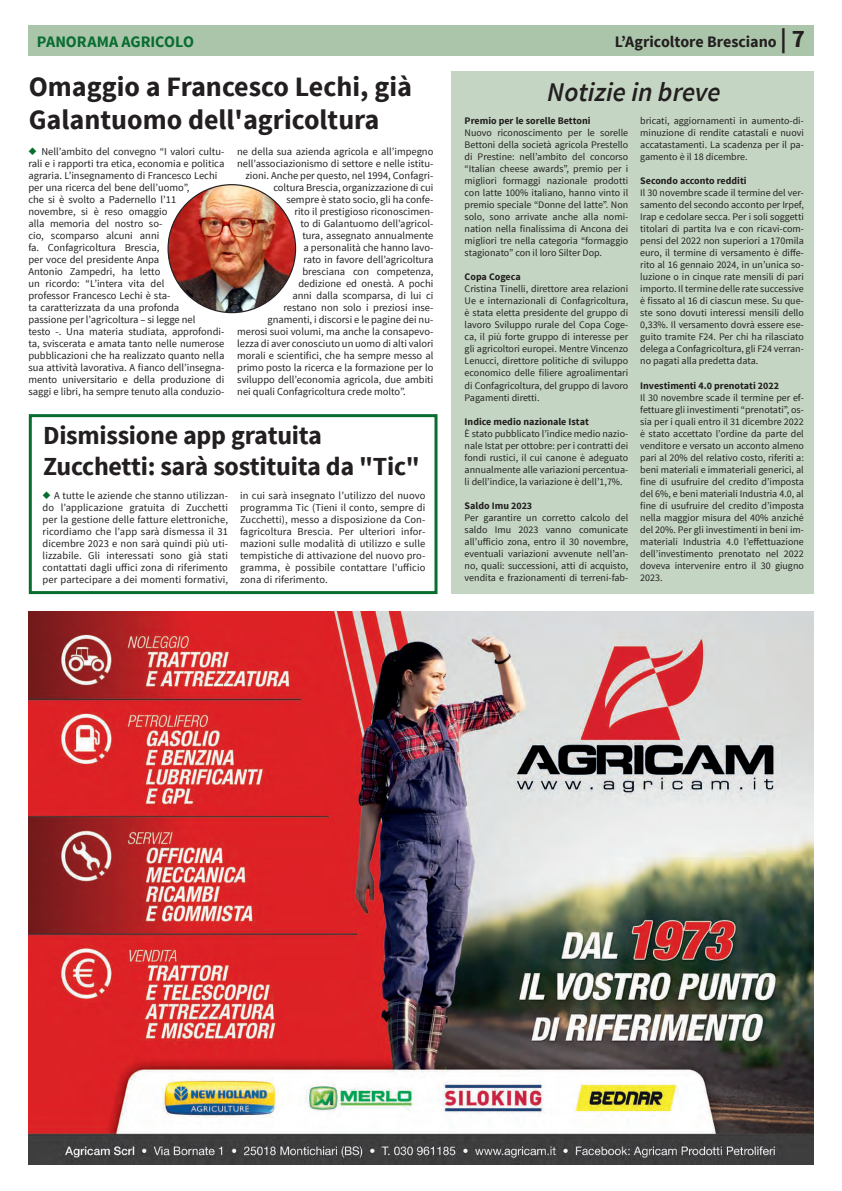
<style>
.page{position:relative;width:842px;height:1191px;background:#fff}
.page>*{position:absolute;margin:0;border:0;box-sizing:border-box;transform-origin:0 0}
.Testo_lungo{font:700 28px/33.6px "Source Sans Pro";color:#231f20}
.Titoli_Brevi{font:italic 600 27px "Source Sans Pro";color:#231f20}
.Testo_lungo-2{font:700 26px/31.2px "Source Sans Pro";letter-spacing:-.01em;color:#231f20}
.t1{font:700 16px "Source Sans Pro";letter-spacing:-.005em;color:#231f20}
.t2{font:700 16px "Source Sans Pro";letter-spacing:-.005em;color:#086d2f}
.Testo_lungo-3{font:10.5px/12px "Source Sans Pro";color:#231f20;text-align:justify}
.Testi_BOX{font:10px/12px "Source Sans Pro";color:#231f20;text-align:justify}
.Testi_BOX-2{font:700 10px "Source Sans Pro";color:#231f20}
.s1{font-size:25px}
.s2{color:#086d2f}
</style>
<div class="page">
<div style="left:28px;top:26px;width:786px;height:30px;background:#abc5ab"></div>
<div style="left:451px;top:72px;width:363px;height:522px;background:#c4d6c3"></div>
<img style="left:28px;top:611px;width:786px;height:553px">
<img style="left:168px;top:185px;width:128px;height:128px;border-radius:64px">
<div style="left:29px;top:414px;width:408px;height:180px;border:3px solid #086d2f"></div>
<p class="t2" style="left:37px;top:32px;width:159px">PANORAMA AGRICOLO</p>
<p class="t1" style="left:615px;top:32px;width:192px">L’Agricoltore Bresciano <span class="s1">| 7</span></p>
<p class="Titoli_Brevi" style="left:547px;top:75px;width:175px">Notizie in breve</p>
<p class="Testi_BOX-2" style="left:465px;top:115px;width:127px">Premio per le sorelle Bettoni</p>
<p class="Testi_BOX" style="left:465px;top:127px;width:165px">Nuovo riconoscimento per le sorelle Bettoni della società agricola Prestello di Prestine: nell’ambito del concorso “Italian cheese awards”, premio per i migliori formaggi nazionale prodotti con latte 100% italiano, hanno vinto il premio speciale “Donne del latte”. Non solo, sono arrivate anche alla nomi&shy;nation nella finalissima di Ancona dei migliori tre nella categoria “formaggio stagionato” con il loro Silter Dop.</p>
<p class="Testi_BOX-2" style="left:465px;top:271px;width:58px">Copa Cogeca</p>
<p class="Testi_BOX" style="left:465px;top:283px;width:165px">Cristina Tinelli, direttore area relazioni Ue e internazionali di Confagricoltura, è stata eletta presidente del gruppo di lavoro Sviluppo rurale del Copa Coge&shy;ca, il più forte gruppo di interesse per gli agricoltori europei. Mentre Vincenzo Lenucci, direttore politiche di sviluppo economico delle filiere agroalimentari di Confagricoltura, del gruppo di lavoro Pagamenti diretti.</p>
<p class="Testi_BOX-2" style="left:465px;top:415px;width:126px">Indice medio nazionale Istat</p>
<p class="Testi_BOX" style="left:465px;top:427px;width:165px">È stato pubblicato l’indice medio nazio&shy;nale Istat per ottobre: per i contratti dei fondi rustici, il cui canone è adeguato annualmente alle variazioni percentua&shy;li dell’indice, la variazione è dell’1,7%.</p>
<p class="Testi_BOX-2" style="left:465px;top:499px;width:69px">Saldo Imu 2023</p>
<p class="Testi_BOX" style="left:465px;top:511px;width:165px">Per garantire un corretto calcolo del saldo Imu 2023 vanno comunicate all’ufficio zona, entro il 30 novembre, eventuali variazioni avvenute nell’an&shy;no, quali: successioni, atti di acquisto, vendita e frazionamenti di terreni-fab-</p>
<p class="Testo_lungo" style="left:29px;top:71px;width:385px">Omaggio a Francesco Lechi, già<br>Galantuomo dell'agricoltura</p>
<p class="Testo_lungo-3" style="left:28px;top:145px;width:198px;text-align:left"><span class="s2">◆</span> Nell’ambito del convegno “I valori cultu&shy;rali e i rapporti tra etica, economia e politica agraria. L’insegnamento di Francesco Lechi per una ricerca del bene dell’uomo”,<br>che si è svolto a Padernello l’11 novembre, si è reso omaggio<br>alla memoria del nostro so-<br>cio, scomparso alcuni anni<br>fa. Confagricoltura Brescia,<br>per voce del presidente Anpa<br>Antonio Zampedri, ha letto<br>un ricordo: “L’intera vita del<br>professor Francesco Lechi è sta-<br>ta caratterizzata da una profonda<br>passione per l’agricoltura – si legge nel<br>testo -. Una materia studiata, approfondi&shy;ta, sviscerata e amata tanto nelle numerose pubblicazioni che ha realizzato quanto nella sua attività lavorativa. A fianco dell’insegna&shy;mento universitario e della produzione di saggi e libri, ha sempre tenuto alla conduzio-</p>
<p class="Testo_lungo-3" style="left:237px;top:145px;width:198px">ne della sua azienda agricola e all’impegno</p>
<p class="Testi_BOX" style="left:640px;top:115px;width:165px">bricati, aggiornamenti in aumento-di&shy;minuzione di rendite catastali e nuovi accatastamenti. La scadenza per il pa&shy;gamento è il 18 dicembre.</p>
<p class="Testi_BOX-2" style="left:640px;top:175px;width:108px">Secondo acconto redditi</p>
<p class="Testi_BOX" style="left:640px;top:187px;width:165px">Il 30 novembre scade il termine del ver&shy;samento del secondo acconto per Irpef, Irap e cedolare secca. Per i soli soggetti titolari di partita Iva e con ricavi-com&shy;pensi del 2022 non superiori a 170mila euro, il termine di versamento è diffe&shy;rito al 16 gennaio 2024, in un’unica so&shy;luzione o in cinque rate mensili di pari importo. Il termine delle rate successive è fissato al 16 di ciascun mese. Su que&shy;ste sono dovuti interessi mensili dello 0,33%. Il versamento dovrà essere ese&shy;guito tramite F24. Per chi ha rilasciato delega a Confagricoltura, gli F24 verran&shy;no pagati alla predetta data.</p>
<p class="Testi_BOX-2" style="left:640px;top:379px;width:140px">Investimenti 4.0 prenotati 2022</p>
<p class="Testi_BOX" style="left:640px;top:391px;width:165px">Il 30 novembre scade il termine per ef&shy;fettuare gli investimenti “prenotati”, os&shy;sia per i quali entro il 31 dicembre 2022 è stato accettato l’ordine da parte del venditore e versato un acconto almeno pari al 20% del relativo costo, riferiti a: beni materiali e immateriali generici, al fine di usufruire del credito d’imposta del 6%, e beni materiali Industria 4.0, al fine di usufruire del credito d’imposta nella maggior misura del 40% anziché del 20%. Per gli investimenti in beni im&shy;materiali Industria 4.0 l’effettuazione dell’investimento prenotato nel 2022 doveva intervenire entro il 30 giugno 2023.</p>
<p class="Testo_lungo-3" style="left:237px;top:157px;width:198px">nell’associazionismo di settore e nelle istitu-</p>
<p class="Testo_lungo-3" style="left:245px;top:169px;width:190px">zioni. Anche per questo, nel 1994, Confagri-</p>
<p class="Testo_lungo-3" style="left:273px;top:181px;width:162px">coltura Brescia, organizzazione di cui</p>
<p class="Testo_lungo-3" style="left:286px;top:193px;width:148px">sempre è stato socio, gli ha confe-</p>
<p class="Testo_lungo-3" style="left:294px;top:205px;width:141px">rito il prestigioso riconoscimen-</p>
<p class="Testo_lungo-3" style="left:300px;top:217px;width:135px">to di Galantuomo dell’agricol-</p>
<p class="Testo_lungo-3" style="left:302px;top:229px;width:133px">tura, assegnato annualmente</p>
<p class="Testo_lungo-3" style="left:303px;top:241px;width:132px">a personalità che hanno lavo-</p>
<p class="Testo_lungo-3" style="left:303px;top:253px;width:132px">rato in favore dell’agricoltura</p>
<p class="Testo_lungo-3" style="left:302px;top:265px;width:133px">bresciana con competenza,</p>
<p class="Testo_lungo-3" style="left:298px;top:277px;width:137px">dedizione ed onestà. A pochi</p>
<p class="Testo_lungo-3" style="left:292px;top:289px;width:143px">anni dalla scomparsa, di lui ci</p>
<p class="Testo_lungo-3" style="left:283px;top:301px;width:152px">restano non solo i preziosi inse-</p>
<p class="Testo_lungo-3" style="left:267px;top:313px;width:168px">gnamenti, i discorsi e le pagine dei nu-</p>
<p class="Testo_lungo-3" style="left:237px;top:325px;width:198px">merosi suoi volumi, ma anche la consapevo-</p>
<p class="Testo_lungo-3" style="left:237px;top:337px;width:198px">lezza di aver conosciuto un uomo di alti valori</p>
<p class="Testo_lungo-3" style="left:237px;top:349px;width:198px">morali e scientifici, che ha sempre messo al</p>
<p class="Testo_lungo-3" style="left:237px;top:361px;width:198px">primo posto la ricerca e la formazione per lo</p>
<p class="Testo_lungo-3" style="left:237px;top:373px;width:198px">sviluppo dell’economia agricola, due ambiti</p>
<p class="Testo_lungo-3" style="left:237px;top:385px;width:170px">nei quali Confagricoltura crede molto”.</p>
<p class="Testo_lungo-2" style="left:43px;top:420px;width:378px">Dismissione app gratuita<br>Zucchetti: sarà sostituita da "Tic"</p>
<p class="Testo_lungo-3" style="left:43px;top:490px;width:187px"><span class="s2">◆</span> A tutte le aziende che stanno utilizzan&shy;do l’applicazione gratuita di Zucchetti per la gestione delle fatture elettroniche, ricordiamo che l’app sarà dismessa il 31 dicembre 2023 e non sarà quindi più uti&shy;lizzabile. Gli interessati sono già stati contattati dagli uffici zona di riferimento per partecipare a dei momenti formativi,</p>
<p class="Testo_lungo-3" style="left:240px;top:490px;width:187px">in cui sarà insegnato l’utilizzo del nuovo programma Tic (Tieni il conto, sempre di Zucchetti), messo a disposizione da Con&shy;fagricoltura Brescia. Per ulteriori infor&shy;mazioni sulle modalità di utilizzo e sulle tempistiche di attivazione del nuovo pro&shy;gramma, è possibile contattare l’ufficio zona di riferimento.</p>
</div>
